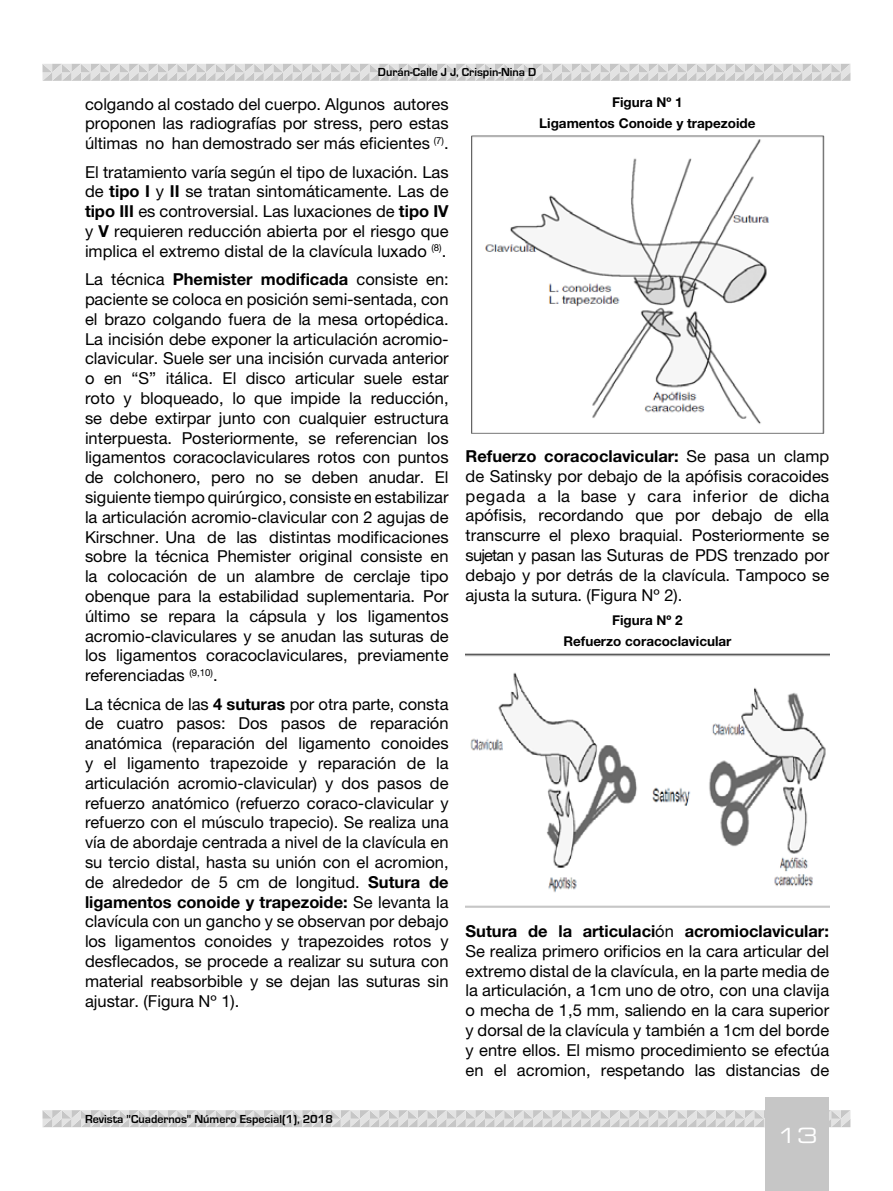
<style>
.page{position:relative;width:893px;height:1191px;background:#fff}
.page>*{position:absolute;margin:0;border:0;box-sizing:border-box;transform-origin:0 0}
.t1{font:21px "Eurostile LT Std Ex 2";color:#fff}
.t2{font:16.5px/19.8px "Helvetica Neue LT Std";color:#000;text-align:justify}
.t3{font:700 13.5px/20.4px "Helvetica Neue LT Std";color:#000;text-align:center}
.t4{font:700 12px "Eurostile";color:#000}
.s1{font-weight:700}
</style>
<div class="page">
<svg style="left:43px;top:64px;width:807px;height:17px;background:#d6d6d6"></svg>
<svg style="left:43px;top:1110px;width:807px;height:17px;background:#d7d7d7"></svg>
<div style="left:765px;top:1097px;width:64px;height:94px;background:#c6c6c6"></div>
<img style="left:471px;top:135px;width:354px;height:299px">
<img style="left:466px;top:653px;width:363px;height:255px">
<p class="t4" style="left:378px;top:66px;width:160px">Durán-Calle J J, Crispin-Nina D</p>
<p class="t2" style="left:85px;top:94px;width:365px">colgando al costado del cuerpo. Algunos autores proponen las radiografías por stress, pero estas últimas no han demostrado ser más eficientes <sup>(7)</sup>.</p>
<p class="t2" style="left:85px;top:161px;width:365px">El tratamiento varía según el tipo de luxación. Las de <span class="s1">tipo I</span> y <span class="s1">II</span> se tratan sintomáticamente. Las de <span class="s1">tipo III</span> es controversial. Las luxaciones de <span class="s1">tipo IV </span>y <span class="s1">V</span> requieren reducción abierta por el riesgo que implica el extremo distal de la clavícula luxado <sup>(8)</sup>.</p>
<p class="t2" style="left:85px;top:269px;width:365px">La técnica <span class="s1">Phemister modificada</span> consiste en: paciente se coloca en posición semi-sentada, con el brazo colgando fuera de la mesa ortopédica.<br>La incisión debe exponer la articulación acromio&shy;clavicular. Suele ser una incisión curvada anterior o en “S” itálica. El disco articular suele estar roto y bloqueado, lo que impide la reducción, se debe extirpar junto con cualquier estructura interpuesta. Posteriormente, se referencian los ligamentos coracoclaviculares rotos con puntos de colchonero, pero no se deben anudar. El siguiente tiempo quirúrgico, consiste en estabilizar la articulación acromio-clavicular con 2 agujas de Kirschner. Una de las distintas modificaciones sobre la técnica Phemister original consiste en la colocación de un alambre de cerclaje tipo obenque para la estabilidad suplementaria. Por último se repara la cápsula y los ligamentos acromio-claviculares y se anudan las suturas de los ligamentos coracoclaviculares, previamente referenciadas <sup>(9,10)</sup>.</p>
<p class="t2" style="left:85px;top:693px;width:365px">La técnica de las <span class="s1">4 suturas</span> por otra parte, consta de cuatro pasos: Dos pasos de reparación anatómica (reparación del ligamento conoides y el ligamento trapezoide y reparación de la articulación acromio-clavicular) y dos pasos de refuerzo anatómico (refuerzo coraco-clavicular y refuerzo con el músculo trapecio). Se realiza una vía de abordaje centrada a nivel de la clavícula en su tercio distal, hasta su unión con el acromion, de alrededor de 5 cm de longitud. <span class="s1">Sutura de ligamentos conoide y trapezoide:</span> Se levanta la clavícula con un gancho y se observan por debajo los ligamentos conoides y trapezoides rotos y desflecados, se procede a realizar su sutura con material reabsorbible y se dejan las suturas sin ajustar. (Figura Nº 1).</p>
<p class="t3" style="left:539px;top:92px;width:218px">Figura Nº 1<br>Ligamentos Conoide y trapezoide</p>
<p class="t2" style="left:466px;top:446px;width:365px"><span class="s1">Refuerzo coracoclavicular:</span> Se pasa un clamp de Satinsky por debajo de la apófisis coracoides pegada a la base y cara inferior de dicha apófisis, recordando que por debajo de ella transcurre el plexo braquial. Posteriormente se sujetan y pasan las Suturas de PDS trenzado por debajo y por detrás de la clavícula. Tampoco se ajusta la sutura. (Figura Nº 2).</p>
<p class="t3" style="left:563px;top:610px;width:170px">Figura Nº 2<br>Refuerzo coracoclavicular</p>
<p class="t2" style="left:466px;top:921px;width:365px"><span class="s1">Sutura de la articulaci</span>ón <span class="s1">acromioclavicular:<br></span>Se realiza primero orificios en la cara articular del extremo distal de la clavícula, en la parte media de la articulación, a 1cm uno de otro, con una clavija o mecha de 1,5 mm, saliendo en la cara superior y dorsal de la clavícula y también a 1cm del borde y entre ellos. El mismo procedimiento se efectúa en el acromion, respetando las distancias de</p>
<p class="t4" style="left:85px;top:1112px;width:249px">Revista "Cuadernos" Número Especial(1), 2018</p>
<p class="t1" style="left:777px;top:1121px;width:42px">13</p>
</div>
